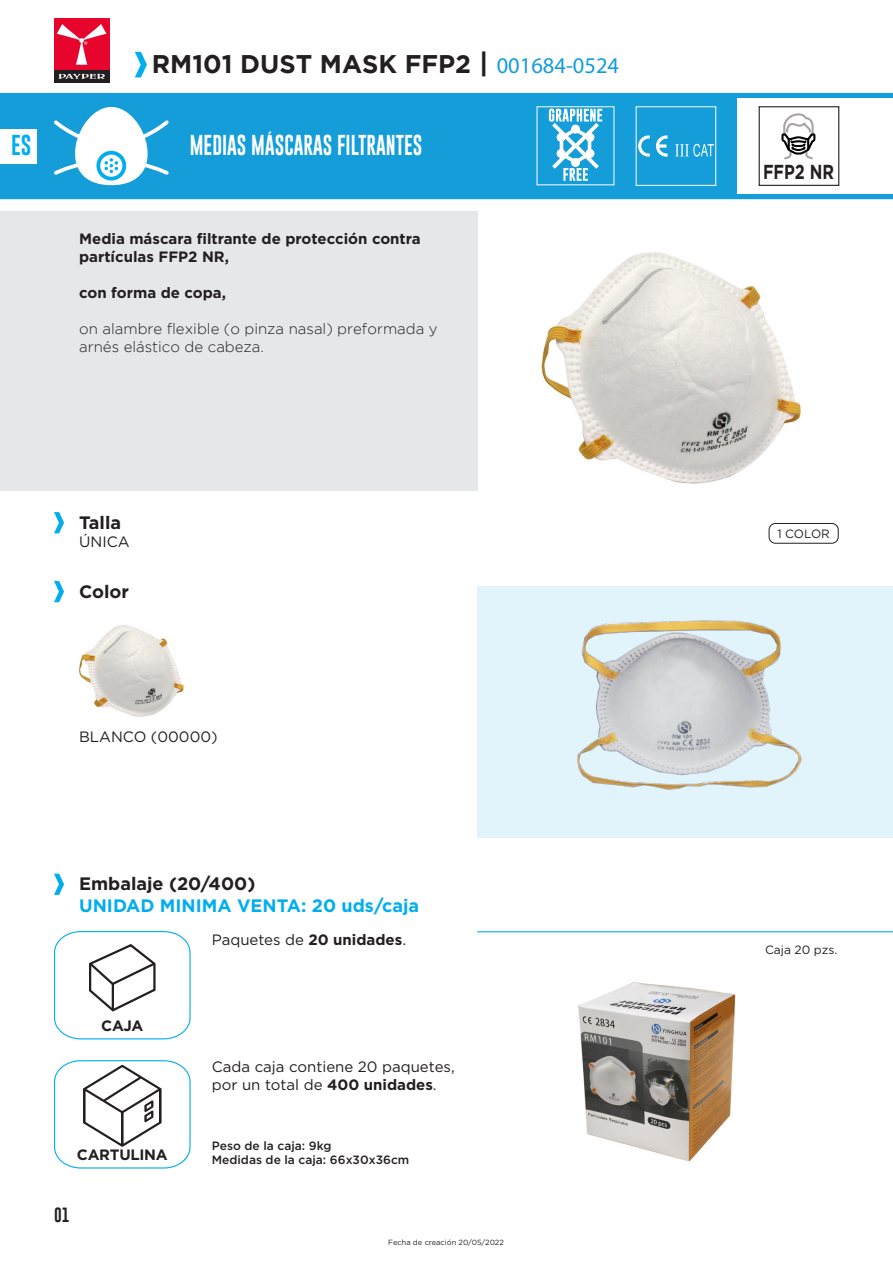
<style>
.page{position:relative;width:893px;height:1263px;background:#fff}
.page>*{position:absolute;margin:0;border:0;box-sizing:border-box;transform-origin:0 0}
.t1{font:700 25.5px "Gotham";color:#231f20}
.t2{font:21px "Gobold";color:#fff;scale:.9 1}
.t3{font:21px "Gobold";color:#00aeef}
.t4{font:700 20.25px "Gotham";color:#231f20;scale:.8 1}
.t5{font:700 18px "Gotham";color:#00aeef}
.t6{font:700 18px "Gotham";color:#231f20}
.t7{font:15px/18px "Gotham";color:#231f20}
.t8{font:700 15px/18px "Gotham";color:#231f20}
.t9{font:300 15px/18px "Gotham";color:#231f20}
.t10{font:700 15px "Gotham";letter-spacing:-.02em;color:#231f20}
.t11{font:15px "Gobold";color:#231f20}
.t12{font:500 12px "Gotham";color:#231f20}
.t13{font:12px "Gotham";color:#231f20}
.t14{font:7.5px "Gotham";color:#231f20}
.s1{font-size:27px}
.s2{font-family:"Myriad Pro";font-weight:400;font-size:22.5px;color:#149dd9}
.s3{font-weight:700}
</style>
<div class="page">
<img style="left:477px;top:92px;width:367px;height:452px">
<img style="left:578px;top:981px;width:158px;height:181px">
<img style="left:54px;top:602px;width:130px;height:115px">
<svg style="left:135px;top:52px;width:12px;height:25px"></svg>
<svg style="left:54px;top:874px;width:10px;height:21px"></svg>
<svg style="left:54px;top:512px;width:10px;height:21px"></svg>
<svg style="left:54px;top:581px;width:10px;height:21px"></svg>
<div style="left:0;top:93px;width:893px;height:106px;background:#149dd9"></div>
<div style="left:737px;top:98px;width:156px;height:96px;background:#fff"></div>
<div style="left:0;top:211px;width:477px;height:280px;background:#e6e7e9"></div>
<div style="left:54px;top:70px;width:55px;height:13px;background:#231f20"></div>
<div style="left:54px;top:19px;width:55px;height:51px;background:#e7042d"></div>
<svg style="left:58px;top:73px;width:47px;height:6px"></svg>
<svg style="left:57px;top:24px;width:49px;height:41px"></svg>
<div style="left:0;top:129px;width:36px;height:34px;background:#fff"></div>
<svg style="left:51px;top:107px;width:121px;height:78px"></svg>
<div style="left:477px;top:586px;width:416px;height:252px;background:#e1f4fc"></div>
<svg style="left:54px;top:1060px;width:137px;height:109px"></svg>
<svg style="left:54px;top:931px;width:137px;height:109px"></svg>
<div style="left:759px;top:106px;width:80px;height:80px;border:1px solid #231f20"></div>
<svg style="left:638px;top:135px;width:12px;height:22px"></svg>
<svg style="left:656px;top:135px;width:12px;height:22px"></svg>
<svg style="left:675px;top:144px;width:39px;height:13px"></svg>
<svg style="left:781px;top:113px;width:34px;height:46px"></svg>
<div style="left:769px;top:523px;width:70px;height:21px;border:1px solid #231f20;border-radius:6px"></div>
<img style="left:577px;top:620px;width:225px;height:170px">
<hr style="left:477px;top:931px;width:416px;height:1px;background:#00aeef">
<svg style="left:549px;top:109px;width:53px;height:72px"></svg>
<p class="t1" style="left:152px;top:49px;width:469px">RM101 DUST MASK FFP2 <span class="s1">|</span> <span class="s2">001684-0524</span></p>
<p class="t3" style="left:11px;top:131px;width:22px">ES</p>
<p class="t2" style="left:190px;top:131px;width:260px">MEDIAS MÁSCARAS FILTRANTES</p>
<p class="t8" style="left:79px;top:229px;width:343px">Media máscara filtrante de protección contra partículas FFP2 NR,</p>
<p class="t8" style="left:79px;top:283px;width:148px">con forma de copa,</p>
<p class="t9" style="left:79px;top:320px;width:360px">on alambre flexible (o pinza nasal) preformada y arnés elástico de cabeza.</p>
<h3 class="t4" style="left:763px;top:160px;width:90px">FFP2 NR</h3>
<p class="t6" style="left:79px;top:512px;width:43px">Talla</p>
<p class="t7" style="left:79px;top:532px;width:52px">ÚNICA</p>
<p class="t13" style="left:777px;top:526px;width:54px">1 COLOR</p>
<p class="t6" style="left:79px;top:581px;width:51px">Color</p>
<p class="t7" style="left:79px;top:727px;width:140px">BLANCO (00000)</p>
<p class="t6" style="left:79px;top:874px;width:178px">Embalaje (20/400)</p>
<p class="t5" style="left:79px;top:895px;width:341px">UNIDAD MINIMA VENTA: 20 uds/caja</p>
<p class="t7" style="left:212px;top:930px;width:196px">Paquetes de <span class="s3">20 unidades</span>.</p>
<p class="t8" style="left:101px;top:1016px;width:44px">CAJA</p>
<p class="t10" style="left:77px;top:1146px;width:92px">CARTULINA</p>
<p class="t11" style="left:54px;top:1205px;width:17px">01</p>
<p class="t7" style="left:212px;top:1057px;width:244px">Cada caja contiene 20 paquetes, por un total de <span class="s3">400 unidades</span>.</p>
<p class="t12" style="left:212px;top:1137px;width:121px">Peso de la caja: 9kg</p>
<p class="t12" style="left:212px;top:1152px;width:199px">Medidas de la caja: 66x30x36cm</p>
<p class="t14" style="left:388px;top:1238px;width:117px">Fecha de creación 20/05/2022</p>
<p class="t13" style="left:765px;top:941px;width:74px">Caja 20 pzs.</p>
</div>
